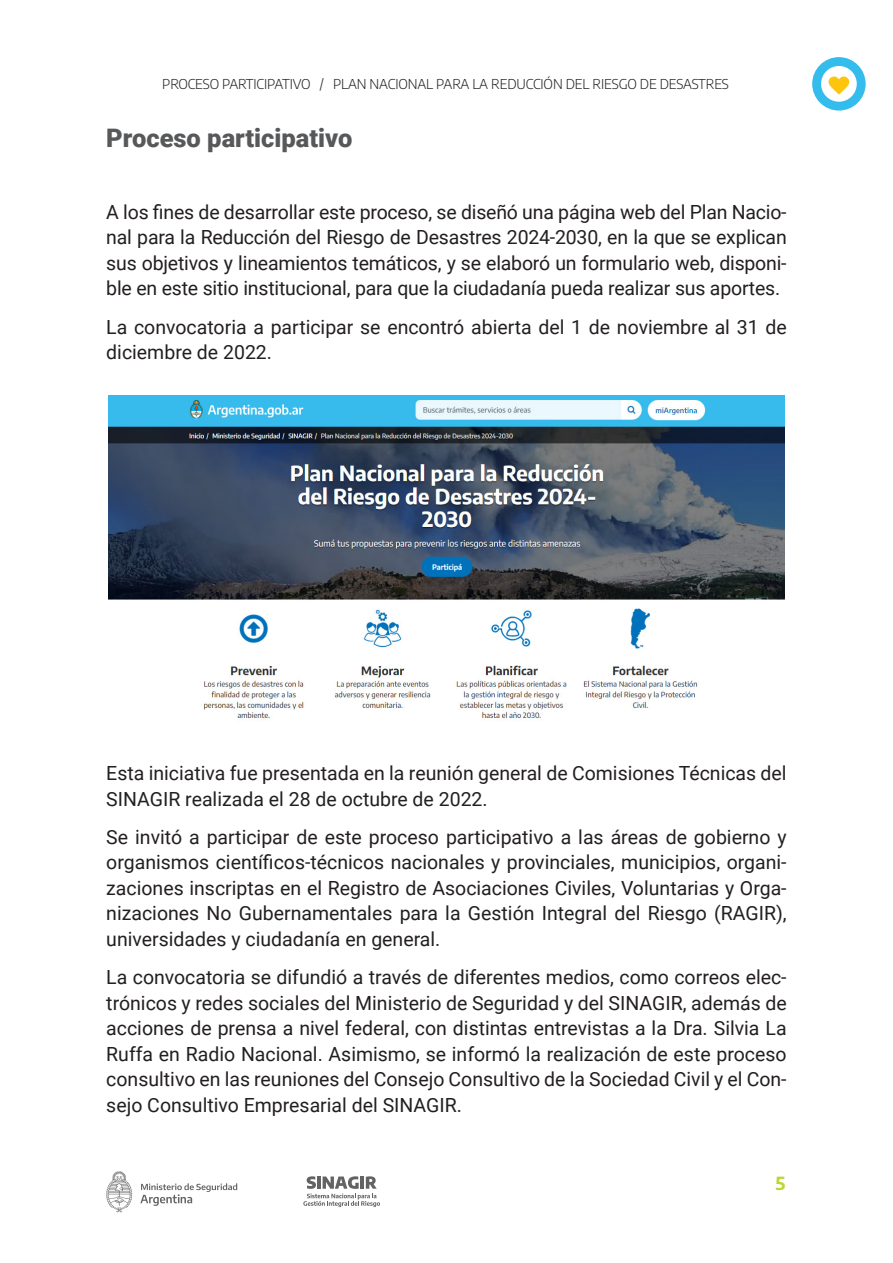
<style>
.page{position:relative;width:893px;height:1263px;background:#fff}
.page>*{position:absolute;margin:0;border:0;box-sizing:border-box;transform-origin:0 0}
.SUB_2{font:900 25.5px "Roboto";color:#57585a}
.t1{font:19.5px/25.5px "Roboto";color:#231f20;text-align:justify}
.t2{font:700 18px "Encode Sans";color:#bed630}
.t3{font:300 13.5px "Encode Sans";letter-spacing:-.01em;color:#231f20}
</style>
<div class="page">
<div style="left:812px;top:57px;width:54px;height:54px;background:#34bced;border-radius:50%"></div>
<div style="left:821px;top:66px;width:36px;height:36px;background:#fff;border-radius:50%"></div>
<svg style="left:828px;top:77px;width:21px;height:17px"></svg>
<svg style="left:303px;top:1176px;width:77px;height:31px"></svg>
<svg style="left:106px;top:1171px;width:26px;height:41px"></svg>
<svg style="left:140px;top:1183px;width:97px;height:23px"></svg>
<img style="left:108px;top:395px;width:677px;height:324px">
<p class="t3" style="left:162px;top:75px;width:568px">PROCESO PARTICIPATIVO / PLAN NACIONAL PARA LA REDUCCIÓN DEL RIESGO DE DESASTRES</p>
<p class="SUB_2" style="left:106px;top:120px;width:248px">Proceso participativo</p>
<p class="t1" style="left:106px;top:199px;width:682px">A los fines de desarrollar este proceso, se diseñó una página web del Plan Nacio&shy;nal para la Reducción del Riesgo de Desastres 2024-2030, en la que se explican sus objetivos y lineamientos temáticos, y se elaboró un formulario web, disponi&shy;ble en este sitio institucional, para que la ciudadanía pueda realizar sus aportes.</p>
<p class="t1" style="left:106px;top:313px;width:682px">La convocatoria a participar se encontró abierta del 1 de noviembre al 31 de diciembre de 2022.</p>
<p class="t1" style="left:106px;top:760px;width:682px">Esta iniciativa fue presentada en la reunión general de Comisiones Técnicas del<br>SINAGIR realizada el 28 de octubre de 2022.</p>
<p class="t1" style="left:106px;top:823px;width:682px">Se invitó a participar de este proceso participativo a las áreas de gobierno y organismos científicos-técnicos nacionales y provinciales, municipios, organi&shy;zaciones inscriptas en el Registro de Asociaciones Civiles, Voluntarias y Orga&shy;nizaciones No Gubernamentales para la Gestión Integral del Riesgo (RAGIR), universidades y ciudadanía en general.</p>
<p class="t1" style="left:106px;top:964px;width:682px">La convocatoria se difundió a través de diferentes medios, como correos elec&shy;trónicos y redes sociales del Ministerio de Seguridad y del SINAGIR, además de acciones de prensa a nivel federal, con distintas entrevistas a la Dra. Silvia La Ruffa en Radio Nacional. Asimismo, se informó la realización de este proceso consultivo en las reuniones del Consejo Consultivo de la Sociedad Civil y el Con&shy;sejo Consultivo Empresarial del SINAGIR.</p>
<p class="t2" style="left:775px;top:1171px;width:11px">5</p>
</div>
